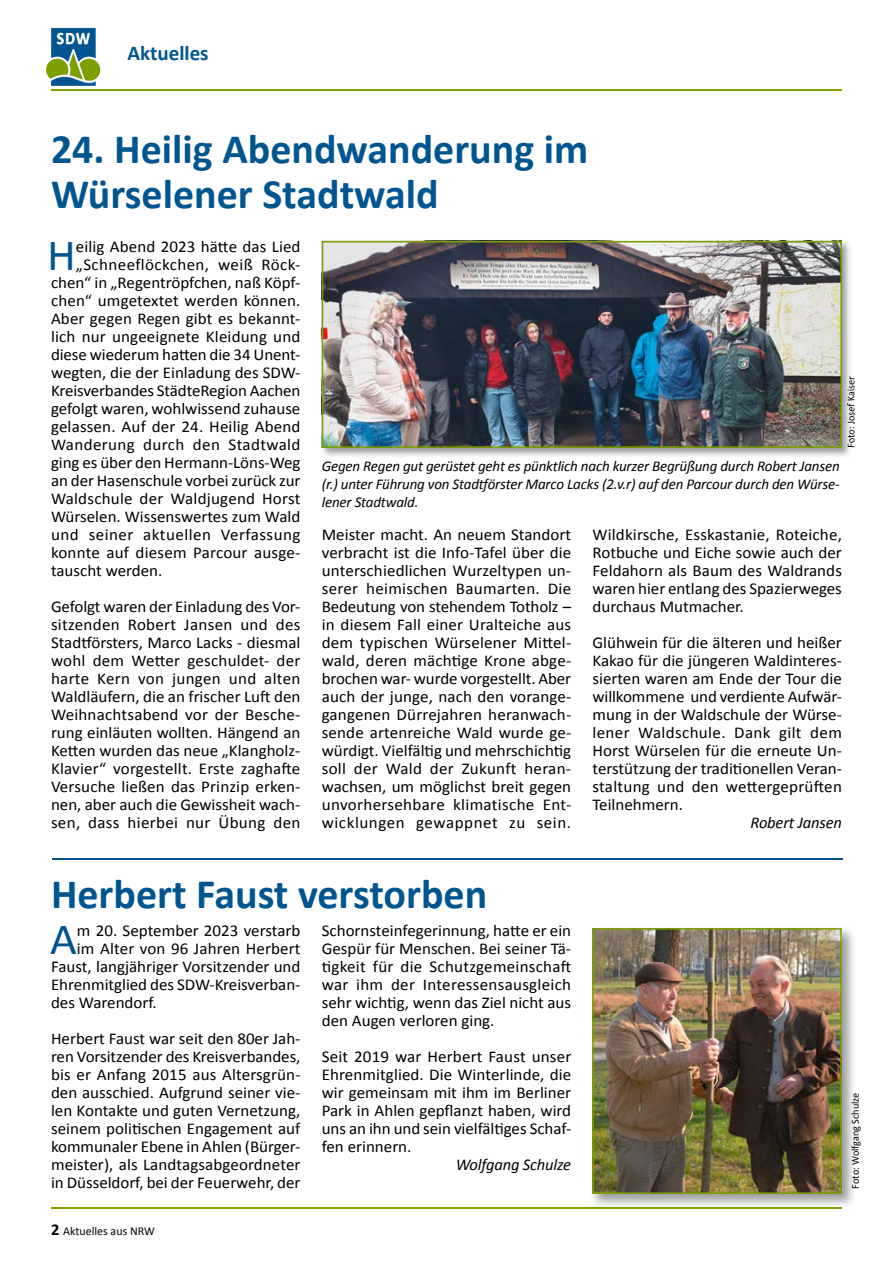
<style>
.page{position:relative;width:893px;height:1263px;background:#fff}
.page>*{position:absolute;margin:0;border:0;box-sizing:border-box;transform-origin:0 0}
.t1{font:44.85px "Calibri";color:#005590}
.t2{font:700 42px/45px "Calibri";color:#005590}
.t3{font:700 21px "Calibri";color:#005590}
.t4{font:16.5px/18px "Calibri";color:#000;text-align:justify}
.t5{font:16.5px "Calibri";letter-spacing:.03em;color:#000}
.t6{font:italic 16.5px "Calibri";letter-spacing:-.01em;color:#000}
.t7{font:16.5px "Calibri";letter-spacing:.025em;color:#000}
.t8{font:16.5px "Calibri";letter-spacing:.02em;color:#000}
.t9{font:italic 15px/18px "Calibri";letter-spacing:-.01em;color:#000;text-align:justify}
.t10{font:12px "Calibri";color:#000}
.t11{font:10.5px "Calibri";color:#000}
.s1{font-weight:700;font-size:16.5px}
</style>
<div class="page">
<img style="left:51px;top:28px;width:26px;height:34px">
<hr style="left:51px;top:89px;width:791px;height:2px;background:#7ca000">
<hr style="left:51px;top:1208px;width:791px;height:1px;background:#7ca000">
<img style="left:321px;top:240px;width:530px;height:216px">
<img style="left:847px;top:376px;width:5px;height:71px">
<img style="left:322px;top:241px;width:520px;height:207px">
<img style="left:589px;top:929px;width:265px;height:279px">
<img style="left:592px;top:928px;width:250px;height:266px">
<hr style="left:53px;top:859px;width:790px;height:1px;background:#005590">
<p class="t3" style="left:128px;top:40px;width:83px">Aktuelles</p>
<h2 class="t2" style="left:51px;top:127px;width:539px">24. Heilig Abendwanderung im<br>Würselener Stadtwald</h2>
<h1 class="t1" style="left:47px;top:227px;width:30px">H</h1>
<p class="t4" style="left:76px;top:238px;width:226px">eilig Abend 2023 hätte das Lied</p>
<p class="t7" style="left:76px;top:254px;width:226px">„Schneeflöckchen, weiß Röck-</p>
<p class="t4" style="left:51px;top:274px;width:251px">chen“ in „Regentröpfchen, naß Köpf-</p>
<p class="t4" style="left:51px;top:292px;width:251px">chen“ umgetextet werden können.</p>
<p class="t4" style="left:51px;top:310px;width:251px">Aber gegen Regen gibt es bekannt-</p>
<p class="t4" style="left:51px;top:328px;width:251px">lich nur ungeeignete Kleidung und</p>
<p class="t4" style="left:51px;top:346px;width:251px">diese wiederum hatten die 34 Unent-</p>
<p class="t4" style="left:51px;top:364px;width:251px">wegten, die der Einladung des SDW-</p>
<p class="t4" style="left:51px;top:382px;width:251px">Kreisverbandes StädteRegion Aachen</p>
<p class="t4" style="left:51px;top:400px;width:251px">gefolgt waren, wohlwissend zuhause</p>
<p class="t4" style="left:51px;top:418px;width:251px">gelassen. Auf der 24. Heilig Abend</p>
<p class="t8" style="left:51px;top:434px;width:251px">Wanderung durch den Stadtwald</p>
<p class="t4" style="left:51px;top:454px;width:251px">ging es über den Hermann-Löns-Weg</p>
<p class="t4" style="left:51px;top:472px;width:251px">an der Hasenschule vorbei zurück zur</p>
<p class="t4" style="left:51px;top:490px;width:251px">Waldschule der Waldjugend Horst</p>
<p class="t4" style="left:51px;top:508px;width:251px">Würselen. Wissenswertes zum Wald</p>
<p class="t5" style="left:51px;top:524px;width:251px">und seiner aktuellen Verfassung</p>
<p class="t4" style="left:51px;top:544px;width:251px">konnte auf diesem Parcour ausge-</p>
<p class="t4" style="left:51px;top:562px;width:113px">tauscht werden.</p>
<p class="t4" style="left:51px;top:598px;width:251px">Gefolgt waren der Einladung des Vor&shy;sitzenden Robert Jansen und des Stadtförsters, Marco Lacks - diesmal wohl dem Wetter geschuldet- der harte Kern von jungen und alten Waldläufern, die an frischer Luft den Weihnachtsabend vor der Besche&shy;rung einläuten wollten. Hängend an Ketten wurden das neue „Klangholz-Klavier“ vorgestellt. Erste zaghafte Versuche ließen das Prinzip erken&shy;nen, aber auch die Gewissheit wach&shy;sen, dass hierbei nur Übung den</p>
<p class="t11" style="left:844px;top:448px;width:73px;rotate:-90deg">Foto: Josef Kaiser</p>
<p class="t9" style="left:322px;top:457px;width:519px">Gegen Regen gut gerüstet geht es pünktlich nach kurzer Begrüßung durch Robert Jansen (r.) unter Führung von Stadtförster Marco Lacks (2.v.r) auf den Parcour durch den Würse&shy;lener Stadtwald.</p>
<p class="t4" style="left:322px;top:526px;width:251px">Meister macht. An neuem Standort verbracht ist die Info-Tafel über die unterschiedlichen Wurzeltypen un&shy;serer heimischen Baumarten. Die Bedeutung von stehendem Totholz – in diesem Fall einer Uralteiche aus dem typischen Würselener Mittel&shy;wald, deren mächtige Krone abge&shy;brochen war- wurde vorgestellt. Aber auch der junge, nach den vorange&shy;gangenen Dürrejahren heranwach&shy;sende artenreiche Wald wurde ge&shy;würdigt. Vielfältig und mehrschichtig soll der Wald der Zukunft heran&shy;wachsen, um möglichst breit gegen unvorhersehbare klimatische Ent&shy;wicklungen gewappnet zu sein.</p>
<p class="t4" style="left:592px;top:526px;width:251px">Wildkirsche, Esskastanie, Roteiche, Rotbuche und Eiche sowie auch der Feldahorn als Baum des Waldrands waren hier entlang des Spazierweges durchaus Mutmacher.</p>
<p class="t4" style="left:592px;top:634px;width:251px">Glühwein für die älteren und heißer Kakao für die jüngeren Waldinteres&shy;sierten waren am Ende der Tour die willkommene und verdiente Aufwär&shy;mung in der Waldschule der Würse&shy;lener Waldschule. Dank gilt dem Horst Würselen für die erneute Un&shy;terstützung der traditionellen Veran&shy;staltung und den wettergeprüften Teilnehmern.</p>
<p class="t6" style="left:750px;top:811px;width:93px">Robert Jansen</p>
<h2 class="t2" style="left:51px;top:871px;width:438px">Herbert Faust verstorben</h2>
<h1 class="t1" style="left:50px;top:911px;width:28px">A</h1>
<p class="t4" style="left:77px;top:922px;width:225px">m 20. September 2023 verstarb</p>
<p class="t4" style="left:322px;top:922px;width:251px">Schornsteinfegerinnung, hatte er ein Gespür für Menschen. Bei seiner Tä&shy;tigkeit für die Schutzgemeinschaft war ihm der Interessensausgleich sehr wichtig, wenn das Ziel nicht aus den Augen verloren ging.</p>
<p class="t4" style="left:322px;top:1048px;width:251px">Seit 2019 war Herbert Faust unser Ehrenmitglied. Die Winterlinde, die wir gemeinsam mit ihm im Berliner Park in Ahlen gepflanzt haben, wird uns an ihn und sein vielfältiges Schaf&shy;fen erinnern.</p>
<p class="t6" style="left:456px;top:1153px;width:117px">Wolfgang Schulze</p>
<p class="t4" style="left:77px;top:940px;width:225px">im Alter von 96 Jahren Herbert</p>
<p class="t4" style="left:51px;top:958px;width:251px">Faust, langjähriger Vorsitzender und</p>
<p class="t4" style="left:51px;top:976px;width:251px">Ehrenmitglied des SDW-Kreisverban-</p>
<p class="t4" style="left:51px;top:994px;width:107px">des Warendorf.</p>
<p class="t4" style="left:51px;top:1030px;width:251px">Herbert Faust war seit den 80er Jah&shy;ren Vorsitzender des Kreisverbandes, bis er Anfang 2015 aus Altersgrün&shy;den ausschied. Aufgrund seiner vie&shy;len Kontakte und guten Vernetzung, seinem politischen Engagement auf kommunaler Ebene in Ahlen (Bürger&shy;meister), als Landtagsabgeordneter in Düsseldorf, bei der Feuerwehr, der</p>
<p class="t10" style="left:51px;top:1224px;width:105px"><span class="s1">2</span> Aktuelles aus NRW</p>
<p class="t11" style="left:849px;top:1188px;width:97px;rotate:-90deg">Foto: Wolfgang Schulze</p>
</div>
